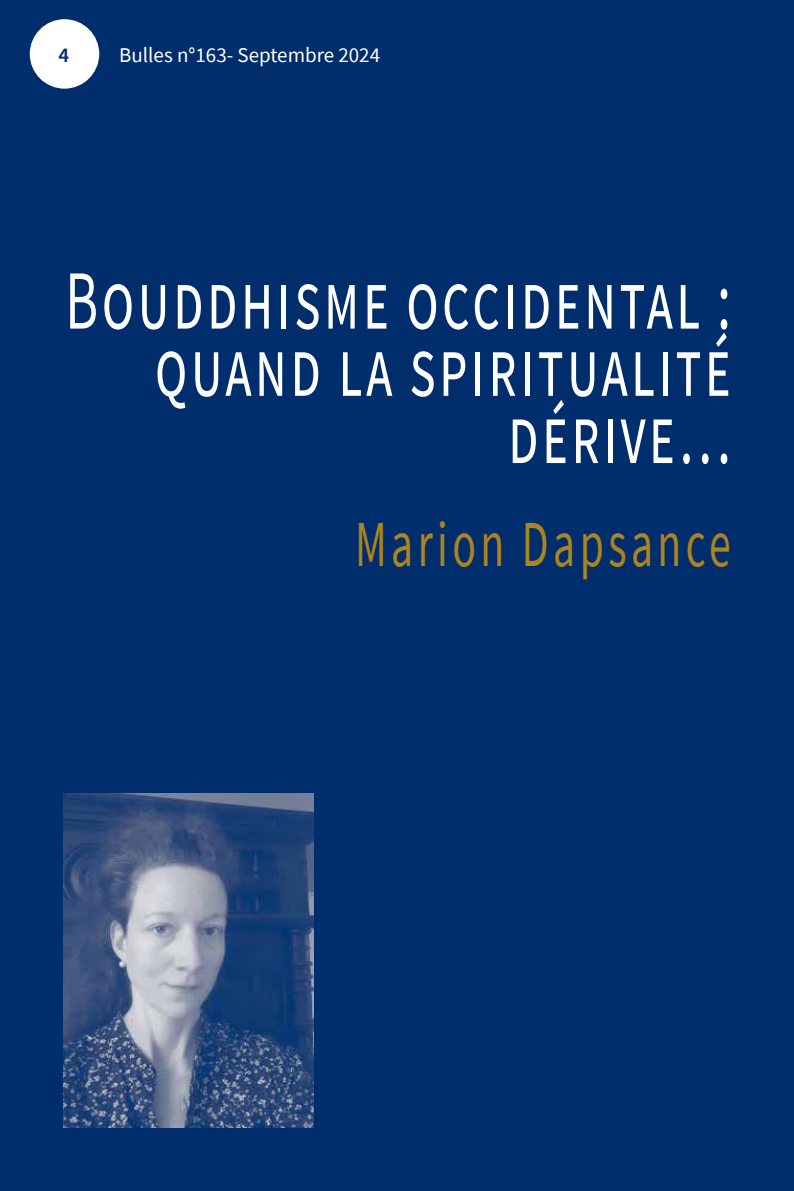
<style>
.page{position:relative;width:794px;height:1191px;background:#002e6d}
.page>*{position:absolute;margin:0;border:0;box-sizing:border-box;transform-origin:0 0}
.t1{font:84px/67.2px "Source Sans Pro";letter-spacing:.05em;color:#fff;text-align:right;scale:.67 1}
.t2{font:65.62px "Source Sans Pro";letter-spacing:.1em;color:#ae841f;scale:.67 1}
.t3{font:21px "Source Sans Pro";color:#fff}
.t4{font:600 21px "Source Sans Pro";color:#002e6d}
</style>
<div class="page">
<div style="left:30px;top:19px;width:69px;height:70px;background:#fff;border-radius:50%"></div>
<img style="left:63px;top:794px;width:250px;height:334px">
<p class="t4" style="left:58px;top:41px;width:12px">4</p>
<p class="t3" style="left:119px;top:41px;width:262px">Bulles n°163- Septembre 2024</p>
<p class="t1" style="left:65px;top:266px;width:995px">Bouddhisme occidental : quand la spiritualité dérive…</p>
<p class="t2" style="left:355px;top:503px;width:562px">Marion Dapsance</p>
</div>
